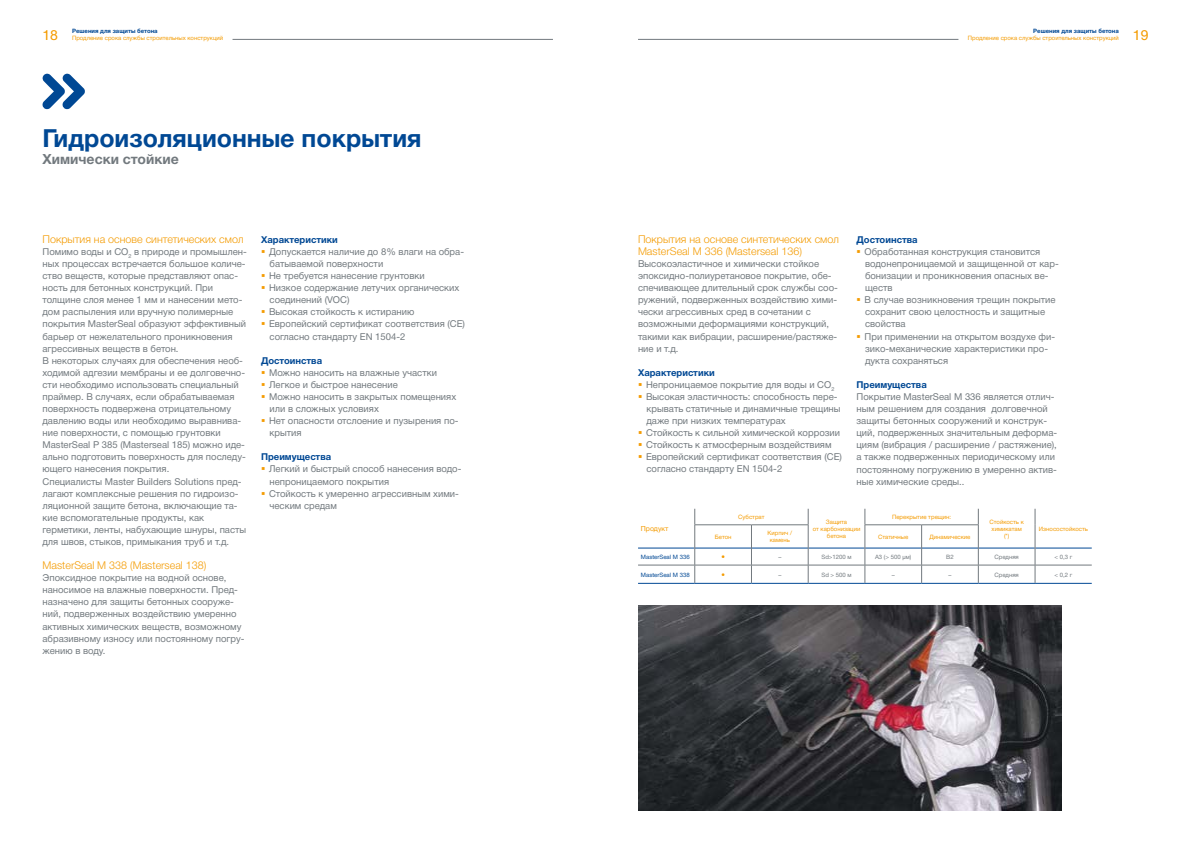
<style>
.page{position:relative;width:1191px;height:842px;background:#fff}
.page>*{position:absolute;margin:0;border:0;box-sizing:border-box;transform-origin:0 0}
.t1{font:25px "Helvetica 7 Bold";color:#004894}
.t2{font:14px "Helvetica 7 Bold";color:#72797e}
.t3{font:14px "Helvetica 5 Normal";color:#f49b00}
.t4{font:10.8px/12.1px "Helvetica 4 Light";color:#f49b00}
.t5{font:9.5px/12.1px "Helvetica 5 Normal";color:#72797e}
.t6{font:9.5px "Helvetica 7 Bold";color:#004894}
.t7{font:9px "Wingdings";color:#f49b00}
.t8{font:7px "Helvetica 5 Normal";color:#f49b00}
.t9{font:6px/7.2px "Helvetica 5 Normal";color:#f49b00;text-align:center}
.t10{font:6px "Helvetica 5 Normal";color:#72797e}
.t11{font:6px "Helvetica 7 Bold";color:#004894}
.t12{font:6px "Helvetica 5 Normal";color:#004894}
</style>
<div class="page">
<hr style="left:232px;top:39px;width:321px;height:1px;background:#72797e">
<hr style="left:638px;top:39px;width:320px;height:1px;background:#72797e">
<svg style="left:42px;top:74px;width:43px;height:35px"></svg>
<hr style="left:638px;top:547px;width:56px;height:1px;background:#004894">
<hr style="left:695px;top:547px;width:56px;height:1px;background:#004894">
<hr style="left:751px;top:547px;width:57px;height:1px;background:#004894">
<hr style="left:808px;top:547px;width:56px;height:1px;background:#004894">
<hr style="left:865px;top:547px;width:56px;height:1px;background:#004894">
<hr style="left:922px;top:547px;width:56px;height:1px;background:#004894">
<hr style="left:978px;top:547px;width:56px;height:1px;background:#004894">
<hr style="left:1035px;top:547px;width:56px;height:1px;background:#004894">
<hr style="left:638px;top:565px;width:57px;height:1px;background:#72797e">
<hr style="left:695px;top:565px;width:56px;height:1px;background:#72797e">
<svg style="left:694px;top:509px;width:1px;height:74px"></svg>
<hr style="left:751px;top:565px;width:57px;height:1px;background:#72797e">
<svg style="left:751px;top:525px;width:1px;height:58px"></svg>
<hr style="left:808px;top:565px;width:57px;height:1px;background:#72797e">
<svg style="left:808px;top:509px;width:1px;height:74px"></svg>
<hr style="left:865px;top:565px;width:56px;height:1px;background:#72797e">
<svg style="left:864px;top:509px;width:1px;height:74px"></svg>
<hr style="left:921px;top:565px;width:57px;height:1px;background:#72797e">
<svg style="left:921px;top:525px;width:1px;height:58px"></svg>
<hr style="left:978px;top:565px;width:57px;height:1px;background:#72797e">
<svg style="left:978px;top:509px;width:1px;height:74px"></svg>
<hr style="left:1035px;top:565px;width:56px;height:1px;background:#72797e">
<svg style="left:1034px;top:509px;width:1px;height:74px"></svg>
<hr style="left:864px;top:524px;width:57px;height:1px;background:#72797e">
<hr style="left:921px;top:524px;width:57px;height:1px;background:#72797e">
<hr style="left:694px;top:524px;width:57px;height:1px;background:#72797e">
<hr style="left:751px;top:524px;width:57px;height:1px;background:#72797e">
<hr style="left:638px;top:583px;width:57px;height:1px;background:#004894">
<hr style="left:695px;top:583px;width:56px;height:1px;background:#004894">
<hr style="left:751px;top:583px;width:57px;height:1px;background:#004894">
<hr style="left:808px;top:583px;width:57px;height:1px;background:#004894">
<hr style="left:865px;top:583px;width:56px;height:1px;background:#004894">
<hr style="left:921px;top:583px;width:57px;height:1px;background:#004894">
<hr style="left:978px;top:583px;width:57px;height:1px;background:#004894">
<hr style="left:1035px;top:583px;width:56px;height:1px;background:#004894">
<img style="left:638px;top:605px;width:423px;height:206px">
<p class="t11" style="left:72px;top:27px;width:87px">Решения для защиты бетона</p>
<p class="t9" style="left:72px;top:34px;width:152px">Продление срока службы строительных конструкций</p>
<p class="t11" style="left:1033px;top:27px;width:87px">Решения для защиты бетона</p>
<p class="t9" style="left:968px;top:34px;width:152px">Продление срока службы строительных конструкций</p>
<h2 class="t3" style="left:43px;top:27px;width:17px">18</h2>
<h2 class="t3" style="left:1132px;top:27px;width:17px">19</h2>
<h1 class="t1" style="left:43px;top:124px;width:380px">Гидроизоляционные покрытия</h1>
<h2 class="t2" style="left:43px;top:151px;width:138px">Химически стойкие</h2>
<p class="t4" style="left:43px;top:233px;width:202px">Покрытия на основе синтетических смол</p>
<p class="t5" style="left:43px;top:246px;width:206px">Помимо воды и CO<sub>2</sub> в природе и промышлен&shy;ных процессах встречается большое количе&shy;ство веществ, которые представляют опас&shy;ность для бетонных конструкций. При толщине слоя менее 1 мм и нанесении мето&shy;дом распыления или вручную полимерные покрытия MasterSeal образуют эффективный барьер от нежелательного проникновения агрессивных веществ в бетон.<br>В некоторых случаях для обеспечения необ&shy;ходимой адгезии мембраны и ее долговечно&shy;сти необходимо использовать специальный праймер. В случаях, если обрабатываемая поверхность подвержена отрицательному давлению воды или необходимо выравнива&shy;ние поверхности, с помощью грунтовки MasterSeal P 385 (Masterseal 185) можно иде&shy;ально подготовить поверхность для последу&shy;ющего нанесения покрытия.<br>Специалисты Master Builders Solutions пред&shy;лагают комплексные решения по гидроизо&shy;ляционной защите бетона, включающие та&shy;кие вспомогательные продукты, как герметики, ленты, набухающие шнуры, пасты для швов, стыков, примыкания труб и т.д.</p>
<p class="t4" style="left:43px;top:559px;width:165px">MasterSeal M 338 (Masterseal 138)</p>
<p class="t5" style="left:43px;top:572px;width:203px">Эпоксидное покрытие на водной основе, наносимое на влажные поверхности. Пред&shy;назначено для защиты бетонных сооруже&shy;ний, подверженных воздействию умеренно активных химических веществ, возможному абразивному износу или постоянному погру&shy;жению в воду.</p>
<p class="t6" style="left:261px;top:234px;width:78px">Характеристики</p>
<p class="t5" style="left:269px;top:246px;width:197px">Допускается наличие до 8% влаги на обра&shy;батываемой поверхности<br>Не требуется нанесение грунтовки<br>Низкое содержание летучих органических соединений (VOC)<br>Высокая стойкость к истиранию<br>Европейский сертификат соответствия (CE) согласно стандарту EN 1504-2</p>
<p class="t6" style="left:261px;top:355px;width:63px">Достоинства</p>
<p class="t5" style="left:269px;top:366px;width:191px">Можно наносить на влажные участки<br>Легкое и быстрое нанесение<br>Можно наносить в закрытых помещениях или в сложных условиях<br>Нет опасности отслоение и пузырения по&shy;крытия</p>
<p class="t6" style="left:261px;top:452px;width:72px">Преимущества</p>
<p class="t5" style="left:269px;top:463px;width:194px">Легкий и быстрый способ нанесения водо&shy;непроницаемого покрытия<br>Стойкость к умеренно агрессивным хими&shy;ческим средам</p>
<p class="t4" style="left:638px;top:233px;width:202px">Покрытия на основе синтетических смол<br>MasterSeal M 336 (Masterseal 136)</p>
<p class="t5" style="left:638px;top:258px;width:201px">Высокоэластичное и химически стойкое эпоксидно-полиуретановое покрытие, обе&shy;спечивающее длительный срок службы соо&shy;ружений, подверженных воздействию хими&shy;чески агрессивных сред в сочетании с возможными деформациями конструкций, такими как вибрации, расширение/растяже&shy;ние и т.д.</p>
<p class="t6" style="left:638px;top:367px;width:78px">Характеристики</p>
<p class="t5" style="left:646px;top:379px;width:197px">Непроницаемое покрытие для воды и CO<sub>2<br></sub>Высокая эластичность: способность пере&shy;крывать статичные и динамичные трещины даже при низких температурах<br>Стойкость к сильной химической коррозии Стойкость к атмосферным воздействиям Европейский сертификат соответствия (CE) согласно стандарту EN 1504-2</p>
<p class="t6" style="left:856px;top:234px;width:63px">Достоинства</p>
<p class="t5" style="left:864px;top:246px;width:196px">Обработанная конструкция становится водонепроницаемой и защищенной от кар&shy;бонизации и проникновения опасных ве&shy;ществ<br>В случае возникновения трещин покрытие сохранит свою целостность и защитные свойства<br>При применении на открытом воздухе фи&shy;зико-механические характеристики про&shy;дукта сохраняться</p>
<p class="t6" style="left:856px;top:379px;width:72px">Преимущества</p>
<p class="t5" style="left:856px;top:391px;width:202px">Покрытие MasterSeal M 336 является отлич&shy;ным решением для создания долговечной защиты бетонных сооружений и конструк&shy;ций, подверженных значительным деформа&shy;циям (вибрация / расширение / растяжение), а также подверженных периодическому или постоянному погружению в умеренно актив&shy;ные химические среды..</p>
<p class="t8" style="left:641px;top:525px;width:29px">Продукт</p>
<p class="t9" style="left:738px;top:513px;width:28px">Субстрат</p>
<p class="t9" style="left:892px;top:513px;width:61px">Перекрытие трещин:</p>
<p class="t9" style="left:812px;top:518px;width:49px">Защита<br>от карбонизации бетона</p>
<p class="t9" style="left:715px;top:533px;width:18px">Бетон</p>
<p class="t9" style="left:767px;top:529px;width:26px">Кирпич / камень</p>
<p class="t9" style="left:878px;top:533px;width:32px">Статичные</p>
<p class="t9" style="left:929px;top:533px;width:42px">Динамические</p>
<p class="t9" style="left:989px;top:518px;width:36px">Стойкость к химикатам (*)</p>
<p class="t9" style="left:1039px;top:525px;width:51px">Износостойкость</p>
<p class="t12" style="left:641px;top:553px;width:50px">MasterSeal M 336</p>
<p class="t7" style="left:721px;top:552px;width:6px">•</p>
<p class="t10" style="left:778px;top:553px;width:4px">–</p>
<p class="t10" style="left:821px;top:553px;width:32px">Sd&gt;1200 м</p>
<p class="t10" style="left:875px;top:553px;width:38px">A3 (&gt; 500 μм)</p>
<p class="t10" style="left:946px;top:553px;width:9px">B2</p>
<p class="t10" style="left:994px;top:553px;width:26px">Средняя</p>
<p class="t10" style="left:1054px;top:553px;width:19px">&lt; 0,3 г</p>
<p class="t12" style="left:641px;top:571px;width:50px">MasterSeal M 338</p>
<p class="t7" style="left:721px;top:570px;width:6px">•</p>
<p class="t10" style="left:778px;top:571px;width:4px">–</p>
<p class="t10" style="left:821px;top:571px;width:32px">Sd &gt; 500 м</p>
<p class="t10" style="left:891px;top:571px;width:4px">–</p>
<p class="t10" style="left:948px;top:571px;width:4px">–</p>
<p class="t10" style="left:994px;top:571px;width:26px">Средняя</p>
<p class="t10" style="left:1054px;top:571px;width:19px">&lt; 0,2 г</p>
</div>
